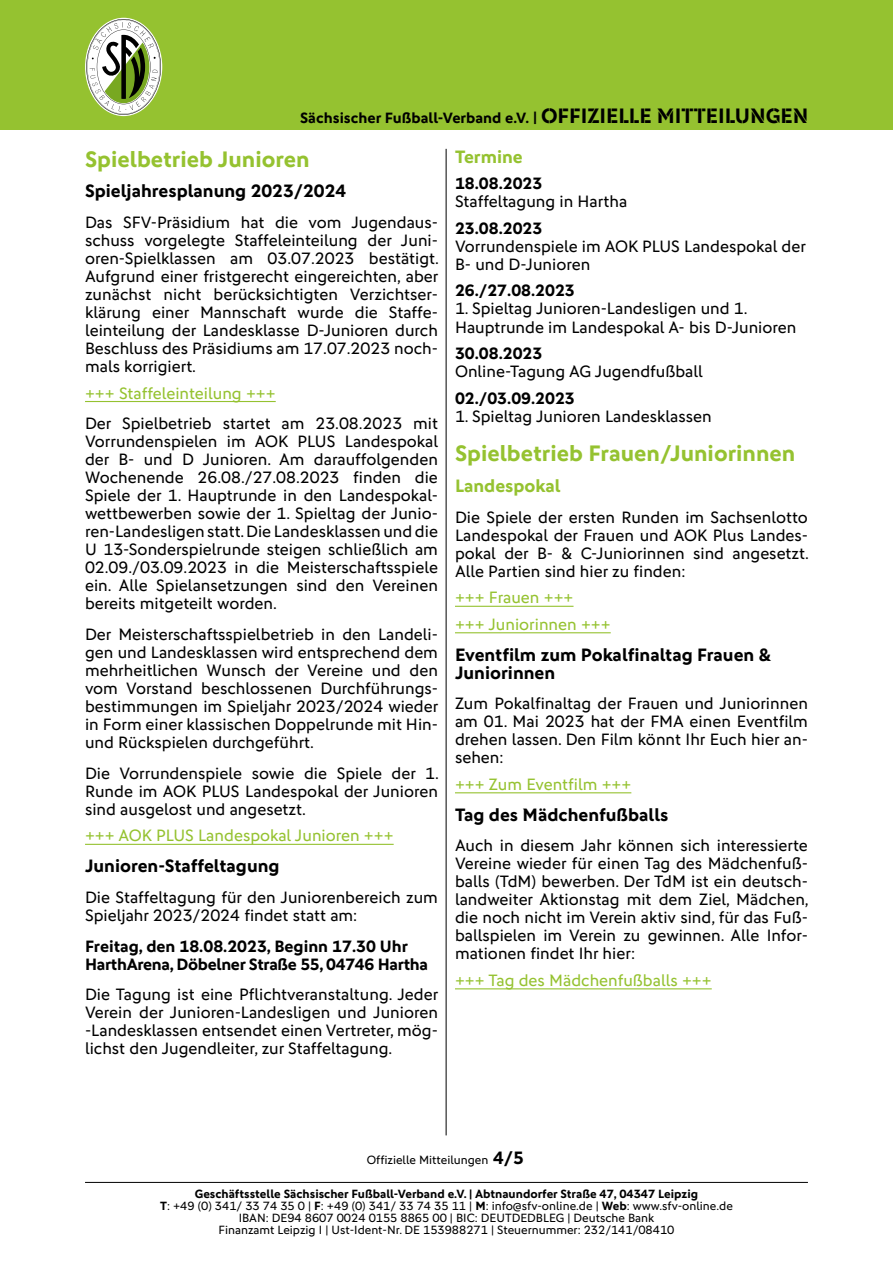
<style>
.page{position:relative;width:893px;height:1263px;background:#fff}
.page>*{position:absolute;margin:0;border:0;box-sizing:border-box;transform-origin:0 0}
.t1{font:700 22.5px "DFB Sans";color:#95c230}
.t2{font:700 18px/18px "DFB Sans";color:#000}
.t3{font:700 18px "DFB Sans";color:#95c230}
.t4{font:16.5px/18px "DFB Sans";color:#000;text-align:justify}
.t5{font:16.5px/26.5px "DFB Sans";color:#95c230}
.t6{font:700 16.5px/18px "DFB Sans";letter-spacing:-.02em;color:#000}
.t7{font:700 16.5px "DFB Sans";color:#000}
.t8{font:700 15px "DFB Sans";color:#000}
.t9{font:12px/12px "DFB Sans";color:#000;text-align:center}
.s1{font-family:"DFB Stencil";font-weight:400}
.s2{font-family:"DFB Stencil";font-weight:400;font-size:21px}
.s3{font-weight:700;font-size:18px}
.s4{font-weight:700}
</style>
<div class="page">
<div style="left:0;top:0;width:893px;height:130px;background:#95c230"></div>
<svg style="left:86px;top:19px;width:75px;height:96px"></svg>
<hr style="left:85px;top:1182px;width:723px;height:1px;background:#000">
<hr style="left:85px;top:401px;width:191px;height:1px;background:#95c230">
<hr style="left:85px;top:844px;width:309px;height:1px;background:#95c230">
<hr style="left:455px;top:606px;width:118px;height:1px;background:#95c230">
<hr style="left:455px;top:632px;width:156px;height:1px;background:#95c230">
<hr style="left:455px;top:792px;width:176px;height:1px;background:#95c230">
<hr style="left:455px;top:988px;width:257px;height:1px;background:#95c230">
<hr style="left:446px;top:149px;width:1px;height:986px;background:#000">
<p class="t8" style="left:300px;top:109px;width:510px">Sächsischer Fußball-Verband e.V. <span class="s1">|</span> <span class="s2">OFFIZIELLE MITTEILUNGEN</span></p>
<h1 class="t1" style="left:85px;top:145px;width:226px">Spielbetrieb Junioren</h1>
<p class="t2" style="left:85px;top:182px;width:263px">Spieljahresplanung 2023/2024</p>
<p class="t4" style="left:85px;top:213px;width:355px">Das SFV-Präsidium hat die vom Jugendaus&shy;schuss vorgelegte Staffeleinteilung der Juni&shy;oren-Spielklassen am 03.07.2023 bestätigt.<br>Aufgrund einer fristgerecht eingereichten, aber zunächst nicht berücksichtigten Verzichtser&shy;klärung einer Mannschaft wurde die Staffe&shy;leinteilung der Landesklasse D-Junioren durch Beschluss des Präsidiums am 17.07.2023 noch&shy;mals korrigiert.</p>
<p class="t5" style="left:85px;top:379px;width:192px">+++ Staffeleinteilung +++</p>
<p class="t4" style="left:85px;top:414px;width:354px">Der Spielbetrieb startet am 23.08.2023 mit Vorrundenspielen im AOK PLUS Landespokal der B- und D Junioren. Am darauffolgenden Wochenende 26.08./27.08.2023 finden die Spiele der 1. Hauptrunde in den Landespokal&shy;wettbewerben sowie der 1. Spieltag der Junio&shy;ren-Landesligen statt. Die Landesklassen und die U 13-Sonderspielrunde steigen schließlich am 02.09./03.09.2023 in die Meisterschaftsspiele ein. Alle Spielansetzungen sind den Vereinen bereits mitgeteilt worden.</p>
<p class="t4" style="left:85px;top:625px;width:355px">Der Meisterschaftsspielbetrieb in den Landeli&shy;gen und Landesklassen wird entsprechend dem mehrheitlichen Wunsch der Vereine und den vom Vorstand beschlossenen Durchführungs&shy;bestimmungen im Spieljahr 2023/2024 wieder in Form einer klassischen Doppelrunde mit Hin&shy;und Rückspielen durchgeführt.</p>
<p class="t4" style="left:85px;top:764px;width:355px">Die Vorrundenspiele sowie die Spiele der 1.<br>Runde im AOK PLUS Landespokal der Junioren sind ausgelost und angesetzt.</p>
<p class="t5" style="left:85px;top:822px;width:310px">+++ AOK PLUS Landespokal Junioren +++</p>
<p class="t2" style="left:85px;top:856px;width:196px">Junioren-Staffeltagung</p>
<p class="t4" style="left:85px;top:888px;width:354px">Die Staffeltagung für den Juniorenbereich zum<br>Spieljahr 2023/2024 findet statt am:</p>
<p class="t6" style="left:85px;top:937px;width:345px">Freitag, den 18.08.2023, Beginn 17.30 Uhr<br>HarthArena, Döbelner Straße 55, 04746 Hartha</p>
<p class="t4" style="left:85px;top:986px;width:355px">Die Tagung ist eine Pflichtveranstaltung. Jeder Verein der Junioren-Landesligen und Junioren -Landesklassen entsendet einen Vertreter, mög&shy;lichst den Jugendleiter, zur Staffeltagung.</p>
<p class="t3" style="left:455px;top:146px;width:69px">Termine</p>
<p class="t7" style="left:455px;top:174px;width:89px">18.08.2023</p>
<p class="t4" style="left:455px;top:193px;width:174px">Staffeltagung in Hartha</p>
<p class="t7" style="left:455px;top:218px;width:89px">23.08.2023</p>
<p class="t4" style="left:455px;top:237px;width:353px">Vorrundenspiele im AOK PLUS Landespokal der<br>B- und D-Junioren</p>
<p class="t7" style="left:455px;top:281px;width:121px">26./27.08.2023</p>
<p class="t4" style="left:455px;top:300px;width:343px">1. Spieltag Junioren-Landesligen und 1.<br>Hauptrunde im Landespokal A- bis D-Junioren</p>
<p class="t7" style="left:455px;top:343px;width:89px">30.08.2023</p>
<p class="t4" style="left:455px;top:362px;width:249px">Online-Tagung AG Jugendfußball</p>
<p class="t7" style="left:455px;top:388px;width:121px">02./03.09.2023</p>
<p class="t4" style="left:455px;top:407px;width:258px">1. Spieltag Junioren Landesklassen</p>
<h1 class="t1" style="left:455px;top:440px;width:342px">Spielbetrieb Frauen/Juniorinnen</h1>
<p class="t3" style="left:455px;top:475px;width:107px">Landespokal</p>
<p class="t4" style="left:455px;top:508px;width:355px">Die Spiele der ersten Runden im Sachsenlotto Landespokal der Frauen und AOK Plus Landes&shy;pokal der B- &amp; C-Juniorinnen sind angesetzt.<br>Alle Partien sind hier zu finden:</p>
<p class="t5" style="left:455px;top:584px;width:157px">+++ Frauen +++<br>+++ Juniorinnen +++</p>
<p class="t2" style="left:455px;top:645px;width:318px">Eventfilm zum Pokalfinaltag Frauen &amp;<br>Juniorinnen</p>
<p class="t4" style="left:455px;top:694px;width:354px">Zum Pokalfinaltag der Frauen und Juniorinnen am 01. Mai 2023 hat der FMA einen Eventfilm drehen lassen. Den Film könnt Ihr Euch hier an&shy;sehen:</p>
<p class="t5" style="left:455px;top:771px;width:178px">+++ Zum Eventfilm +++</p>
<p class="t2" style="left:455px;top:805px;width:215px">Tag des Mädchenfußballs</p>
<p class="t4" style="left:455px;top:836px;width:355px">Auch in diesem Jahr können sich interessierte Vereine wieder für einen Tag des Mädchenfuß&shy;balls (TdM) bewerben. Der TdM ist ein deutsch&shy;landweiter Aktionstag mit dem Ziel, Mädchen, die noch nicht im Verein aktiv sind, für das Fuß&shy;ballspielen im Verein zu gewinnen. Alle Infor&shy;mationen findet Ihr hier:</p>
<p class="t5" style="left:455px;top:967px;width:258px">+++ Tag des Mädchenfußballs +++</p>
<p class="t9" style="left:367px;top:1154px;width:159px">Offizielle Mitteilungen <span class="s3">4/5</span></p>
<p class="t9" style="left:160px;top:1188px;width:574px"><span class="s4">Geschäftsstelle Sächsischer Fußball-Verband e.V. | Abtnaundorfer Straße 47, 04347 Leipzig<br>T</span>: +49 (0) 341/ 33 74 35 0 | <span class="s4">F</span>: +49 (0) 341/ 33 74 35 11 | <span class="s4">M</span>: info@sfv-online.de | <span class="s4">Web</span>: www.sfv-online.de IBAN: DE94 8607 0024 0155 8865 00 | BIC: DEUTDEDBLEG | Deutsche Bank<br>Finanzamt Leipzig I | Ust-Ident-Nr. DE 153988271 | Steuernummer: 232/141/08410</p>
</div>
